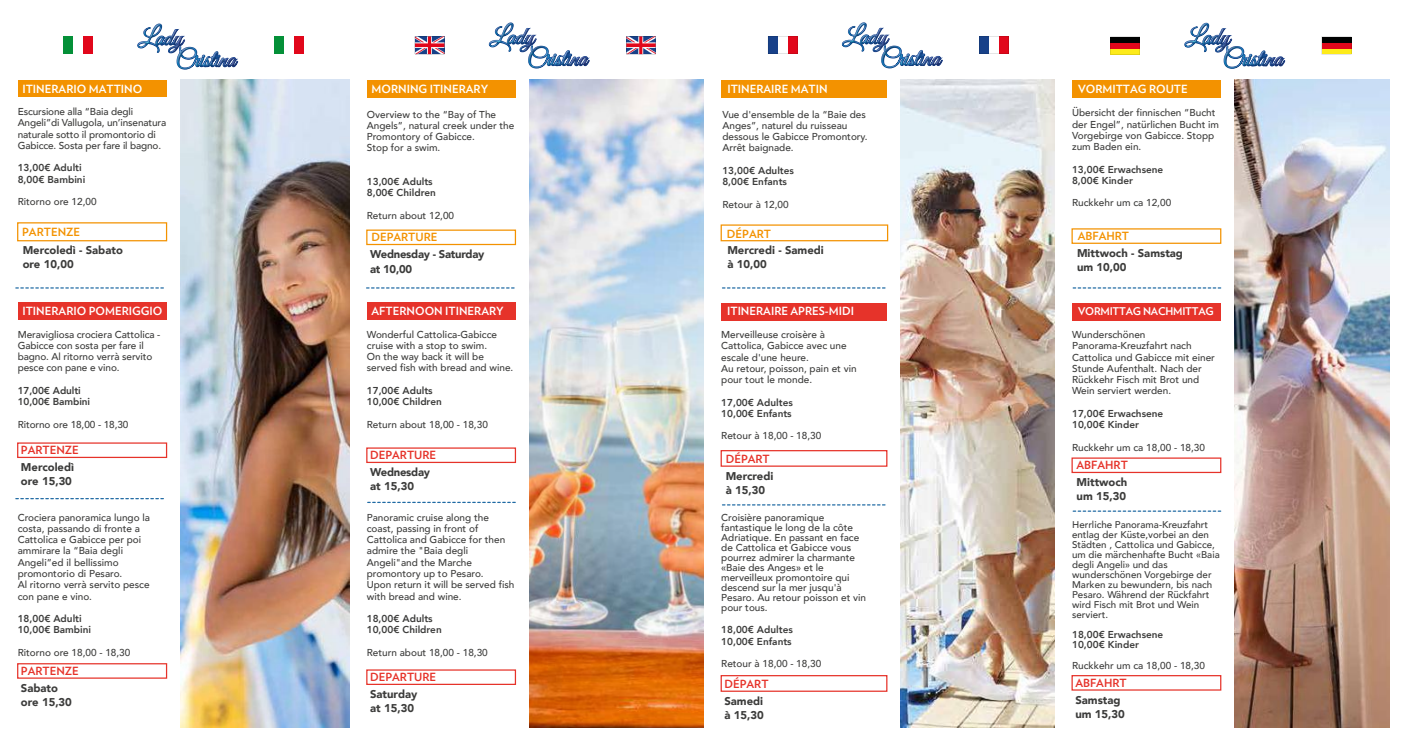
<style>
.page{position:relative;width:1407px;height:745px;background:#fff}
.page>*{position:absolute;margin:0;border:0;box-sizing:border-box;transform-origin:0 0}
.t1{font:900 11.25px/13.8px "Avenir";color:#3c3c3b}
.t2{font:700 11.25px "Verlag";color:#fff}
.t3{font:700 11.25px "Verlag";color:#e6332a}
.t4{font:900 11.25px/15px "Avenir";letter-spacing:-.025em;color:#3c3c3b}
.t5{font:700 11.25px "Verlag";color:#f39200}
.t6{font:700 10.62px "Verlag";letter-spacing:-.02em;color:#fff}
.t7{font:500 10px/11.2px "Avenir";color:#3c3c3b}
.t8{font:800 10px/11.2px "Avenir";color:#3c3c3b}
.t9{font:500 9.75px/10px "Avenir";color:#3c3c3b}
</style>
<div class="page">
<svg style="left:137px;top:24px;width:101px;height:46px"></svg>
<div style="left:18px;top:80px;width:149px;height:17px;background:#f39200"></div>
<div style="left:17px;top:222px;width:150px;height:19px;border:1px solid #f39200"></div>
<div style="left:18px;top:302px;width:148px;height:18px;background:#e6332a"></div>
<div style="left:17px;top:662px;width:150px;height:16px;border:1px solid #e6332a"></div>
<img style="left:181px;top:80px;width:168px;height:646px">
<img style="left:529px;top:80px;width:174px;height:646px">
<img style="left:901px;top:80px;width:153px;height:646px">
<img style="left:1234px;top:80px;width:155px;height:646px">
<div style="left:63px;top:36px;width:10px;height:18px;background:#049038"></div>
<div style="left:83px;top:36px;width:10px;height:18px;background:#e1071b"></div>
<div style="left:274px;top:36px;width:10px;height:18px;background:#049038"></div>
<div style="left:294px;top:36px;width:10px;height:18px;background:#e1071b"></div>
<div style="left:721px;top:80px;width:166px;height:17px;background:#f39200"></div>
<div style="left:720px;top:224px;width:168px;height:17px;border:1px solid #f39200"></div>
<div style="left:721px;top:302px;width:166px;height:18px;background:#e6332a"></div>
<div style="left:720px;top:450px;width:167px;height:16px;border:1px solid #e6332a"></div>
<div style="left:720px;top:674px;width:167px;height:17px;border:1px solid #e6332a"></div>
<div style="left:1072px;top:80px;width:148px;height:17px;background:#f39200"></div>
<div style="left:1071px;top:228px;width:150px;height:16px;border:1px solid #f39200"></div>
<div style="left:1072px;top:303px;width:149px;height:17px;background:#e6332a"></div>
<div style="left:1071px;top:457px;width:150px;height:16px;border:1px solid #e6332a"></div>
<div style="left:1071px;top:674px;width:150px;height:16px;border:1px solid #e6332a"></div>
<div style="left:367px;top:80px;width:148px;height:17px;background:#f39200"></div>
<div style="left:366px;top:229px;width:150px;height:16px;border:1px solid #f39200"></div>
<div style="left:367px;top:302px;width:149px;height:18px;background:#e6332a"></div>
<svg style="left:489px;top:22px;width:101px;height:46px"></svg>
<svg style="left:415px;top:36px;width:29px;height:18px"></svg>
<svg style="left:626px;top:36px;width:30px;height:18px"></svg>
<svg style="left:842px;top:22px;width:101px;height:46px"></svg>
<svg style="left:768px;top:36px;width:29px;height:18px"></svg>
<svg style="left:979px;top:36px;width:30px;height:18px"></svg>
<svg style="left:1184px;top:23px;width:101px;height:46px"></svg>
<svg style="left:1110px;top:37px;width:30px;height:17px"></svg>
<svg style="left:1321px;top:37px;width:30px;height:17px"></svg>
<svg style="left:16px;top:287px;width:148px;height:1px"></svg>
<svg style="left:16px;top:498px;width:148px;height:1px"></svg>
<svg style="left:368px;top:501px;width:148px;height:1px"></svg>
<svg style="left:722px;top:504px;width:164px;height:1px"></svg>
<svg style="left:722px;top:287px;width:164px;height:1px"></svg>
<svg style="left:1073px;top:287px;width:148px;height:1px"></svg>
<svg style="left:1073px;top:510px;width:148px;height:1px"></svg>
<svg style="left:366px;top:287px;width:149px;height:1px"></svg>
<p class="t2" style="left:22px;top:80px;width:121px">ITINERARIO MATTINO</p>
<p class="t2" style="left:372px;top:80px;width:118px">MORNING ITINERARY</p>
<p class="t2" style="left:727px;top:80px;width:102px">ITINERAIRE MATIN</p>
<p class="t2" style="left:1078px;top:80px;width:111px">VORMITTAG ROUTE</p>
<p class="t7" style="left:18px;top:105px;width:150px">Escursione alla “Baia degli Angeli”di Vallugola, un’insenatura naturale sotto il promontorio di Gabicce. Sosta per fare il bagno.</p>
<p class="t8" style="left:18px;top:162px;width:69px">13,00€ Adulti<br>8,00€ Bambini</p>
<p class="t7" style="left:18px;top:195px;width:80px">Ritorno ore 12,00</p>
<p class="t5" style="left:22px;top:223px;width:59px">PARTENZE</p>
<p class="t7" style="left:367px;top:108px;width:149px">Overview to the “Bay of The<br>Angels”, natural creek under the<br>Promontory of Gabicce.<br>Stop for a swim.</p>
<p class="t8" style="left:367px;top:176px;width:71px">13,00€ Adults<br>8,00€ Children</p>
<p class="t7" style="left:367px;top:209px;width:89px">Return about 12,00</p>
<p class="t5" style="left:371px;top:228px;width:68px">DEPARTURE</p>
<p class="t7" style="left:722px;top:108px;width:147px">Vue d'ensemble de la “Baie des<br>Anges”, naturel du ruisseau dessous le Gabicce Promontory.<br>Arrêt baignade.</p>
<p class="t8" style="left:722px;top:165px;width:73px">13,00€ Adultes<br>8,00€ Enfants</p>
<p class="t7" style="left:722px;top:198px;width:68px">Retour à 12,00</p>
<p class="t5" style="left:727px;top:224px;width:46px">DÉPART</p>
<p class="t7" style="left:1072px;top:107px;width:149px">Übersicht der finnischen “Bucht der Engel”, natürlichen Bucht im<br>Vorgebirge von Gabicce. Stopp zum Baden ein.</p>
<p class="t8" style="left:1072px;top:163px;width:93px">13,00€ Erwachsene<br>8,00€ Kinder</p>
<p class="t7" style="left:1072px;top:197px;width:101px">Ruckkehr um ca 12,00</p>
<p class="t5" style="left:1078px;top:227px;width:53px">ABFAHRT</p>
<p class="t1" style="left:23px;top:243px;width:102px">Mercoledì - Sabato ore 10,00</p>
<p class="t4" style="left:370px;top:246px;width:116px">Wednesday - Saturday at 10,00</p>
<p class="t1" style="left:727px;top:243px;width:98px">Mercredi - Samedi à 10,00</p>
<p class="t1" style="left:1077px;top:246px;width:108px">Mittwoch - Samstag um 10,00</p>
<p class="t2" style="left:22px;top:302px;width:142px">ITINERARIO POMERIGGIO</p>
<p class="t2" style="left:372px;top:302px;width:134px">AFTERNOON ITINERARY</p>
<p class="t7" style="left:18px;top:328px;width:144px">Meravigliosa crociera Cattolica -<br>Gabicce con sosta per fare il bagno. Al ritorno verrà servito pesce con pane e vino.</p>
<p class="t8" style="left:18px;top:384px;width:74px">17,00€ Adulti<br>10,00€ Bambini</p>
<p class="t7" style="left:18px;top:418px;width:112px">Ritorno ore 18,00 - 18,30</p>
<p class="t3" style="left:21px;top:441px;width:59px">PARTENZE</p>
<p class="t7" style="left:367px;top:328px;width:148px">Wonderful Cattolica-Gabicce cruise with a stop to swim.<br>On the way back it will be served fish with bread and wine.</p>
<p class="t8" style="left:367px;top:384px;width:76px">17,00€ Adults<br>10,00€ Children</p>
<p class="t7" style="left:367px;top:418px;width:123px">Return about 18,00 - 18,30</p>
<p class="t3" style="left:370px;top:446px;width:68px">DEPARTURE</p>
<p class="t1" style="left:21px;top:459px;width:55px">Mercoledì ore 15,30</p>
<p class="t4" style="left:370px;top:464px;width:61px;line-height:13.8px">Wednesday at 15,30</p>
<p class="t2" style="left:727px;top:302px;width:128px">ITINERAIRE APRES-MIDI</p>
<p class="t7" style="left:721px;top:328px;width:137px">Merveilleuse croisère à<br>Cattolica, Gabicce avec une escale d'une heure.<br>Au retour, poisson, pain et vin pour tout le monde.</p>
<p class="t8" style="left:721px;top:396px;width:73px">17,00€ Adultes<br>10,00€ Enfants</p>
<p class="t7" style="left:721px;top:429px;width:102px">Retour à 18,00 - 18,30</p>
<p class="t1" style="left:726px;top:468px;width:49px">Mercredi à 15,30</p>
<p class="t3" style="left:726px;top:450px;width:46px">DÉPART</p>
<p class="t6" style="left:1078px;top:303px;width:137px">VORMITTAG NACHMITTAG</p>
<p class="t7" style="left:1072px;top:328px;width:144px">Wunderschönen<br>Panorama-Kreuzfahrt nach<br>Cattolica und Gabicce mit einer<br>Stunde Aufenthalt. Nach der<br>Rückkehr Fisch mit Brot und<br>Wein serviert werden.</p>
<p class="t8" style="left:1072px;top:407px;width:93px">17,00€ Erwachsene<br>10,00€ Kinder</p>
<p class="t7" style="left:1072px;top:441px;width:134px">Ruckkehr um ca 18,00 - 18,30</p>
<p class="t3" style="left:1076px;top:456px;width:53px">ABFAHRT</p>
<p class="t1" style="left:1076px;top:475px;width:52px">Mittwoch um 15,30</p>
<p class="t7" style="left:18px;top:510px;width:134px">Crociera panoramica lungo la costa, passando di fronte a<br>Cattolica e Gabicce per poi ammirare la “Baia degli<br>Angeli”ed il bellissimo promontorio di Pesaro.<br>Al ritorno verrà servito pesce con pane e vino.</p>
<p class="t8" style="left:18px;top:612px;width:75px">18,00€ Adulti<br>10,00€ Bambini</p>
<p class="t7" style="left:18px;top:645px;width:114px">Ritorno ore 18,00 - 18,30</p>
<p class="t3" style="left:21px;top:661px;width:59px">PARTENZE</p>
<p class="t1" style="left:21px;top:680px;width:52px">Sabato ore 15,30</p>
<p class="t7" style="left:367px;top:510px;width:149px">Panoramic cruise along the coast, passing in front of<br>Cattolica and Gabicce for then admire the "Baia degli<br>Angeli"and the Marche promontory up to Pesaro.<br>Upon return it will be served fish with bread and wine.</p>
<p class="t8" style="left:367px;top:612px;width:76px">18,00€ Adults<br>10,00€ Children</p>
<p class="t7" style="left:367px;top:645px;width:123px">Return about 18,00 - 18,30</p>
<p class="t1" style="left:370px;top:686px;width:49px">Saturday at 15,30</p>
<p class="t3" style="left:370px;top:668px;width:68px">DEPARTURE</p>
<p class="t7" style="left:721px;top:511px;width:146px;line-height:10px">Croisière panoramique fantastique le long de la côte<br>Adriatique. En passant en face de Cattolica et Gabicce vous pourrez admirer la charmante «Baie des Anges» et le merveilleux promontoire qui descend sur la mer jusqu'à<br>Pesaro. Au retour poisson et vin pour tous.</p>
<p class="t8" style="left:721px;top:624px;width:73px">18,00€ Adultes<br>10,00€ Enfants</p>
<p class="t7" style="left:721px;top:657px;width:102px">Retour à 18,00 - 18,30</p>
<p class="t1" style="left:724px;top:693px;width:41px">Samedi à 15,30</p>
<p class="t3" style="left:724px;top:674px;width:46px">DÉPART</p>
<p class="t9" style="left:1072px;top:518px;width:149px">Herrliche Panorama-Kreuzfahrt entlag der Küste,vorbei an den<br>Städten , Cattolica und Gabicce, um die märchenhafte Bucht «Baia degli Angeli» und das wunderschönen Vorgebirge der<br>Marken zu bewundern, bis nach<br>Pesaro. Während der Rückfahrt wird Fisch mit Brot und Wein serviert.</p>
<p class="t8" style="left:1072px;top:628px;width:93px;line-height:10px">18,00€ Erwachsene<br>10,00€ Kinder</p>
<p class="t7" style="left:1072px;top:659px;width:134px">Ruckkehr um ca 18,00 - 18,30</p>
<p class="t1" style="left:1075px;top:692px;width:51px">Samstag um 15,30</p>
<p class="t3" style="left:1075px;top:673px;width:53px">ABFAHRT</p>
</div>
